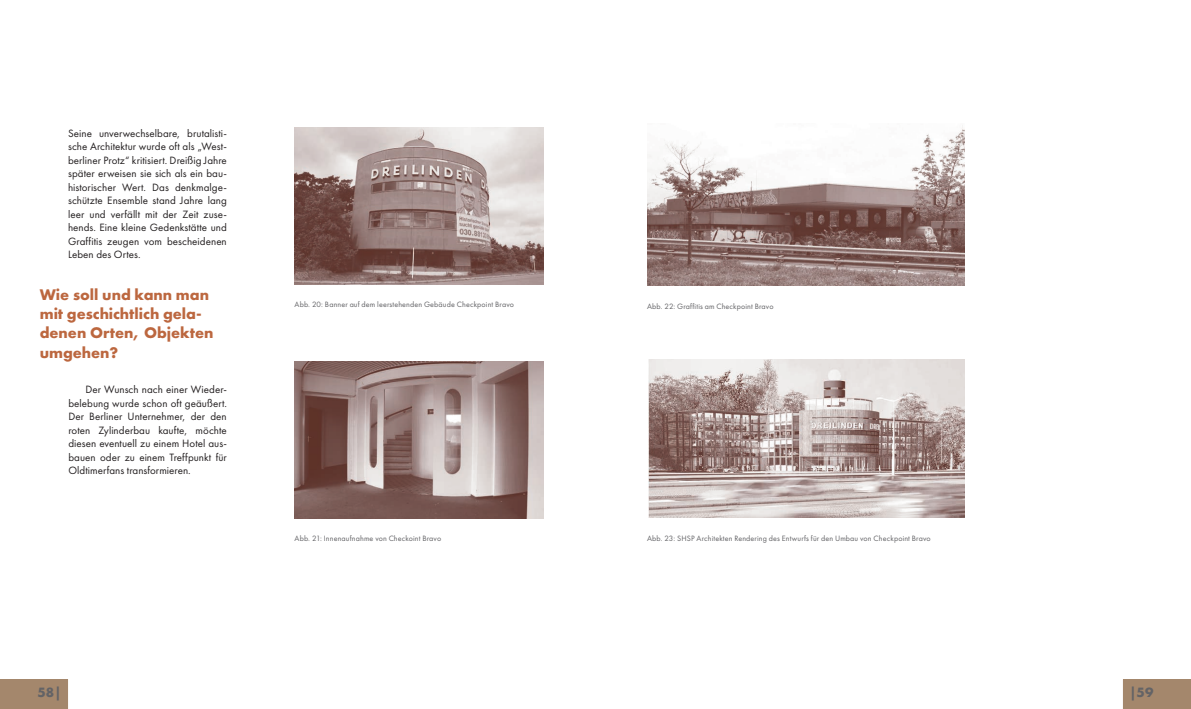
<style>
.page{position:relative;width:1191px;height:709px;background:#fff}
.page>*{position:absolute;margin:0;border:0;box-sizing:border-box;transform-origin:0 0}
.t1{font:700 16px/19.2px "Futura PT";color:#bc673f}
.t2{font:700 14px "Futura PT";color:#636366}
.t3{font:11px/13.5px "Futura PT";letter-spacing:.005em;color:#231f20;text-align:justify}
.t4{font:8px "Futura PT";letter-spacing:.015em;color:#636366}
</style>
<div class="page">
<div style="left:0;top:679px;width:68px;height:30px;background:#a4876c"></div>
<div style="left:1123px;top:679px;width:68px;height:30px;background:#a4876c"></div>
<img style="left:648px;top:360px;width:316px;height:158px">
<img style="left:647px;top:125px;width:317px;height:160px">
<img style="left:294px;top:128px;width:249px;height:156px">
<img style="left:294px;top:361px;width:249px;height:157px">
<p class="t3" style="left:68px;top:126px;width:160px">Seine unverwechselbare, brutalisti&shy;sche Architektur wurde oft als „West&shy;berliner Protz“ kritisiert. Dreißig Jahre später erweisen sie sich als ein bau&shy;historischer Wert. Das denkmalge&shy;schützte Ensemble stand Jahre lang leer und verfällt mit der Zeit zuse&shy;hends. Eine kleine Gedenkstätte und Graffitis zeugen vom bescheidenen Leben des Ortes.</p>
<h1 class="t1" style="left:40px;top:284px;width:175px">Wie soll und kann man mit geschichtlich gela&shy;denen Orten, Objekten umgehen?</h1>
<p class="t3" style="left:68px;top:383px;width:160px;text-indent:17px">Der Wunsch nach einer Wieder&shy;belebung wurde schon oft geäußert.<br>Der Berliner Unternehmer, der den roten Zylinderbau kaufte, möchte diesen eventuell zu einem Hotel aus&shy;bauen oder zu einem Treffpunkt für Oldtimerfans transformieren.</p>
<p class="t4" style="left:294px;top:300px;width:221px">Abb. 20: Banner auf dem leerstehenden Gebäude Checkpoint Bravo</p>
<p class="t4" style="left:294px;top:534px;width:148px">Abb. 21: Innenaufnahme von Checkoint Bravo</p>
<p class="t4" style="left:647px;top:301px;width:128px">Abb. 22: Graffitis am Checkpoint Bravo</p>
<p class="t4" style="left:647px;top:533px;width:285px">Abb. 23: SHSP Architekten Rendering des Entwurfs für den Umbau von Checkpoint Bravo</p>
<p class="t2" style="left:38px;top:683px;width:25px">58|</p>
<p class="t2" style="left:1129px;top:683px;width:25px">|59</p>
</div>
